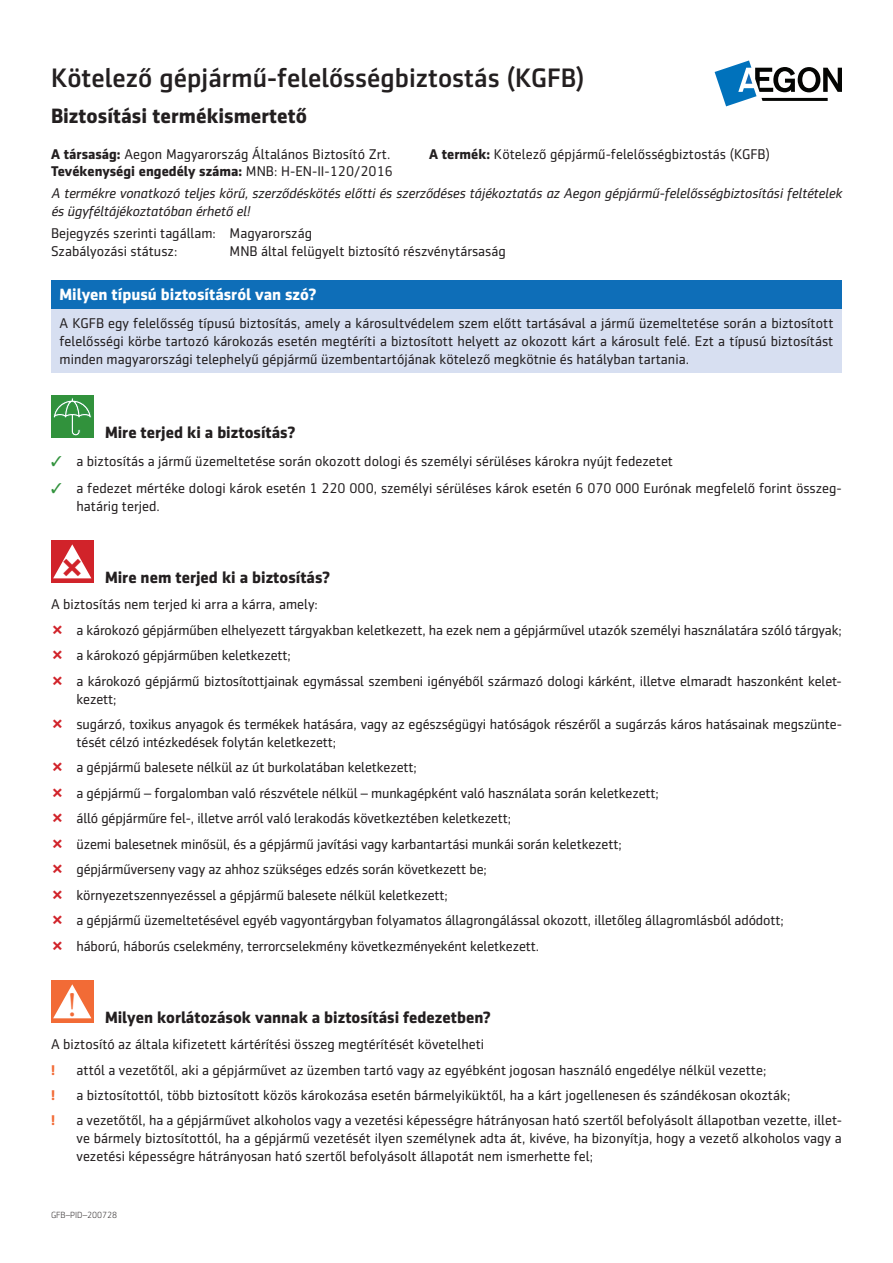
<style>
.page{position:relative;width:893px;height:1263px;background:#fff}
.page>*{position:absolute;margin:0;border:0;box-sizing:border-box;transform-origin:0 0}
.t1{font:500 27px "Sentico Sans DT";color:#231f20}
.t2{font:700 21px "Sentico Sans DT";color:#231f20}
.t3{font:700 16.5px "Sentico Sans DT";color:#231f20}
.t4{font:700 16.5px "Sentico Sans DT";color:#fff}
.t5{font:14.25px/25.5px "Sentico Sans DT";letter-spacing:-.01em;color:#231f20}
.t6{font:italic 14.25px/22.2px "Sentico Sans DT";letter-spacing:-.01em;color:#231f20}
.t7{font:700 14.25px "Sentico Sans DT";color:#f26b36}
.t8{font:300 9px "Sentico Sans DT";color:#231f20}
.s1{font-weight:700}
.s2{font-weight:700;font-style:normal}
.s3{font-style:normal}
.s4{color:#31923c}
</style>
<div class="page">
<div style="left:51px;top:280px;width:791px;height:29px;background:#0e6eb8"></div>
<div style="left:51px;top:309px;width:791px;height:63px;background:#d7dff1"></div>
<div style="left:51px;top:396px;width:43px;height:42px;background:#31923c"></div>
<svg style="left:53px;top:398px;width:38px;height:38px"></svg>
<div style="left:51px;top:540px;width:43px;height:43px;background:#d1232a"></div>
<div style="left:51px;top:980px;width:43px;height:42px;background:#f26b36"></div>
<svg style="left:53px;top:984px;width:38px;height:34px"></svg>
<svg style="left:715px;top:61px;width:127px;height:45px"></svg>
<svg style="left:53px;top:544px;width:38px;height:34px"></svg>
<h1 class="t1" style="left:51px;top:63px;width:535px">Kötelező gépjármű-felelősségbiztostás (KGFB)</h1>
<h2 class="t2" style="left:51px;top:104px;width:257px">Biztosítási termékismertető</h2>
<p class="t5" style="left:51px;top:142px;width:341px"><span class="s1">A társaság:</span> Aegon Magyarország Általános Biztosító Zrt.</p>
<p class="t5" style="left:429px;top:142px;width:342px"><span class="s1">A termék:</span> Kötelező gépjármű-felelősségbiztostás (KGFB)</p>
<p class="t6" style="left:51px;top:160px;width:792px"><span class="s2">Tevékenységi engedély száma:</span> <span class="s3">MNB: H-EN-II-120/2016<br></span>A termékre vonatkozó teljes körű, szerződéskötés előtti és szerződéses tájékoztatás az Aegon gépjármű-felelősségbiztosítási feltételek</p>
<p class="t6" style="left:51px;top:200px;width:201px">és ügyféltájékoztatóban érhető el!</p>
<p class="t5" style="left:51px;top:224px;width:263px;line-height:18px">Bejegyzés szerinti tagállam: Magyarország<br>Szabályozási státusz:</p>
<p class="t5" style="left:230px;top:239px;width:278px">MNB által felügyelt biztosító részvénytársaság</p>
<p class="t4" style="left:60px;top:285px;width:258px">Milyen típusú biztosításról van szó?</p>
<p class="t5" style="left:60px;top:314px;width:775px;line-height:18px;text-align:justify">A KGFB egy felelősség típusú biztosítás, amely a károsultvédelem szem előtt tartásával a jármű üzemeltetése során a biztosított felelősségi körbe tartozó károkozás esetén megtéríti a biztosított helyett az okozott kárt a károsult felé. Ezt a típusú biztosítást minden magyarországi telephelyű gépjármű üzembentartójának kötelező megkötnie és hatályban tartania.</p>
<p class="t3" style="left:105px;top:423px;width:192px">Mire terjed ki a biztosítás?</p>
<p class="t5" style="left:51px;top:449px;width:624px"><span class="s4">✓</span> a biztosítás a jármű üzemeltetése során okozott dologi és személyi sérüléses károkra nyújt fedezetet</p>
<p class="t5" style="left:77px;top:479px;width:767px;line-height:18px;text-indent:-26px"><span class="s4">✓</span> a fedezet mértéke dologi károk esetén 1 220 000, személyi sérüléses károk esetén 6 070 000 Eurónak megfelelő forint összeg&shy;határig terjed.</p>
<p class="t3" style="left:105px;top:567px;width:227px">Mire nem terjed ki a biztosítás?</p>
<p class="t5" style="left:77px;top:592px;width:767px;text-indent:-26px">A biztosítás nem terjed ki arra a kárra, amely:<br>a károkozó gépjárműben elhelyezett tárgyakban keletkezett, ha ezek nem a gépjárművel utazók személyi használatára szóló tárgyak; a károkozó gépjárműben keletkezett;<br>a károkozó gépjármű biztosítottjainak egymással szembeni igényéből származó dologi kárként, illetve elmaradt haszonként kelet-</p>
<p class="t5" style="left:77px;top:686px;width:767px">kezett;<br>sugárzó, toxikus anyagok és termékek hatására, vagy az egészségügyi hatóságok részéről a sugárzás káros hatásainak megszünte-</p>
<p class="t5" style="left:77px;top:729px;width:709px">tését célzó intézkedések folytán keletkezett;<br>a gépjármű balesete nélkül az út burkolatában keletkezett;<br>a gépjármű – forgalomban való részvétele nélkül – munkagépként való használata során keletkezett;<br>álló gépjárműre fel-, illetve arról való lerakodás következtében keletkezett;<br>üzemi balesetnek minősül, és a gépjármű javítási vagy karbantartási munkái során keletkezett;<br>gépjárműverseny vagy az ahhoz szükséges edzés során következett be;<br>környezetszennyezéssel a gépjármű balesete nélkül keletkezett;<br>a gépjármű üzemeltetésével egyéb vagyontárgyban folyamatos állagrongálással okozott, illetőleg állagromlásból adódott; háború, háborús cselekmény, terrorcselekmény következményeként keletkezett.</p>
<p class="t3" style="left:68px;top:1007px;width:425px"><sup>!</sup> Milyen korlátozások vannak a biztosítási fedezetben?</p>
<p class="t5" style="left:51px;top:1031px;width:435px">A biztosító az általa kifizetett kártérítési összeg megtérítését követelheti</p>
<p class="t7" style="left:51px;top:1061px;width:6px">!</p>
<p class="t5" style="left:77px;top:1057px;width:691px">attól a vezetőtől, aki a gépjárművet az üzemben tartó vagy az egyébként jogosan használó engedélye nélkül vezette;</p>
<p class="t7" style="left:51px;top:1087px;width:6px">!</p>
<p class="t5" style="left:77px;top:1082px;width:715px">a biztosítottól, több biztosított közös károkozása esetén bármelyiküktől, ha a kárt jogellenesen és szándékosan okozták;</p>
<p class="t7" style="left:51px;top:1112px;width:6px">!</p>
<p class="t5" style="left:77px;top:1111px;width:767px;line-height:18px;text-align:justify">a vezetőtől, ha a gépjárművet alkoholos vagy a vezetési képességre hátrányosan ható szertől befolyásolt állapotban vezette, illet&shy;ve bármely biztosítottól, ha a gépjármű vezetését ilyen személynek adta át, kivéve, ha bizonyítja, hogy a vezető alkoholos vagy a vezetési képességre hátrányosan ható szertől befolyásolt állapotát nem ismerhette fel;</p>
<p class="t8" style="left:51px;top:1210px;width:68px">GFB–PID–200728</p>
</div>
